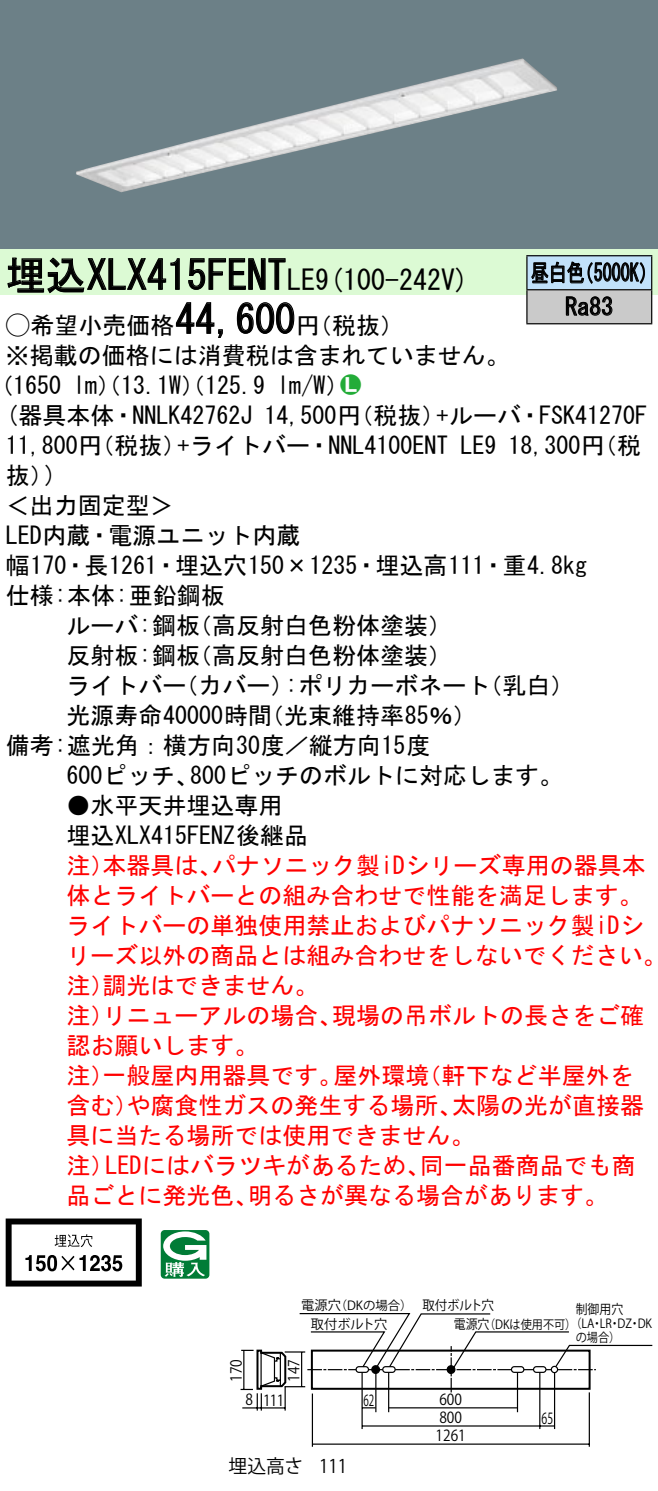
<style>
.page{position:relative;width:658px;height:1491px;background:#fff}
.page>*{position:absolute;margin:0;border:0;box-sizing:border-box;transform-origin:0 0}
.t1{font:40px "MS Gothic";color:#000}
.t2{font:28px "MS Gothic";color:#000}
.t3{font:24px/30px "MS Gothic";color:#000}
.t4{font:24px/30px "MS Gothic";color:#f00}
.t5{font:24px/34px "MS Gothic";color:#000;scale:.75 1}
.t6{font:24px "Ford Classification 1";color:#23ac38}
.t7{font:18.8px "Gothic BBB Pro Medium 90 msp RKSJ H";color:#000}
.t8{font:18.8px "Gothic BBB Pro Medium 90 msp RKSJ H";color:#000;scale:.9 1}
.t9{font:15.2px "Gothic BBB Pro Medium 90 msp RKSJ H";color:#000;scale:.9 1}
.t10{font:15.2px "Gothic BBB Pro Medium 90 msp RKSJ H";color:#000;scale:.65 1}
.t11{font:15.2px "Gothic BBB Pro Medium 90 msp RKSJ H";color:#000;scale:.7 1}
.t12{font:13.2px "Gothic BBB Pro Medium 90 msp RKSJ H";color:#000}
.t13{font:13.2px "Gothic BBB Pro Medium 90 msp RKSJ H";color:#000;scale:.9 1}
.t14{font:13.2px "Gothic BBB Pro Medium 90 msp RKSJ H";color:#000;scale:.95 1}
.t15{font:12.4px/14px "Gothic BBB Pro Medium 90 msp RKSJ H";color:#000;scale:.9 1}
.t16{font:12.4px "Gothic BBB Pro Medium 90 msp RKSJ H";color:#000}
.s1{font-size:28px}
.s2{font-family:"Ford Classification 1"}
.s3{color:#fff}
</style>
<div class="page">
<div style="left:0;top:0;width:658px;height:249px;background:#6c8087"></div>
<img style="left:76px;top:58px;width:481px;height:134px">
<div style="left:0;top:249px;width:658px;height:46px;background:#dcfad4"></div>
<svg style="left:7px;top:257px;width:173px;height:37px"></svg>
<svg style="left:188px;top:258px;width:98px;height:32px"></svg>
<svg style="left:175px;top:302px;width:48px;height:36px"></svg>
<svg style="left:236px;top:302px;width:59px;height:32px"></svg>
<svg style="left:6px;top:1218px;width:136px;height:68px"></svg>
<svg style="left:161px;top:1230px;width:48px;height:49px"></svg>
<div style="left:527px;top:256px;width:124px;height:34px;background:#c1e1fa"></div>
<div style="left:527px;top:290px;width:124px;height:34px;background:#cacaca"></div>
<hr style="left:526px;top:255px;width:126px;height:1px;background:#000">
<hr style="left:526px;top:256px;width:1px;height:33px;background:#000">
<hr style="left:651px;top:256px;width:1px;height:33px;background:#000">
<hr style="left:526px;top:289px;width:126px;height:1px;background:#000">
<hr style="left:526px;top:290px;width:1px;height:33px;background:#000">
<hr style="left:651px;top:290px;width:1px;height:33px;background:#000">
<hr style="left:526px;top:323px;width:126px;height:1px;background:#000">
<svg style="left:531px;top:261px;width:114px;height:23px"></svg>
<svg style="left:565px;top:296px;width:47px;height:20px"></svg>
<hr style="left:588px;top:1392px;width:2px;height:55px;background:#000">
<hr style="left:312px;top:1393px;width:1px;height:54px;background:#000">
<hr style="left:362px;top:1425px;width:192px;height:2px;background:#000">
<hr style="left:312px;top:1443px;width:277px;height:2px;background:#000">
<hr style="left:539px;top:1372px;width:1px;height:57px;background:#000">
<hr style="left:361px;top:1372px;width:2px;height:57px;background:#000">
<hr style="left:375px;top:1373px;width:1px;height:39px;background:#000">
<hr style="left:388px;top:1372px;width:1px;height:40px;background:#000">
<hr style="left:517px;top:1372px;width:1px;height:40px;background:#000">
<hr style="left:554px;top:1373px;width:1px;height:56px;background:#000">
<svg style="left:240px;top:1313px;width:412px;height:98px"></svg>
<h1 class="t1" style="left:6px;top:255px;width:311px">埋込XLX415FENT<span class="s1">LE</span></h1>
<p class="t3" style="left:296px;top:310px;width:109px">（円税抜(</p>
<p class="t2" style="left:315px;top:265px;width:155px">(9 100-242 (V</p>
<h1 class="t1" style="left:175px;top:299px;width:121px">44,600</h1>
<p class="t3" style="left:6px;top:310px;width:505px"><span class="s2">A</span>希望小売価格<br>※掲載の価格には消費税は含まれていません。</p>
<p class="t6" style="left:340px;top:372px;width:22px">2<span class="s3">7</span></p>
<p class="t3" style="left:277px;top:370px;width:73px">l m (W/</p>
<p class="t3" style="left:-11px;top:370px;width:74px">（1650</p>
<p class="t3" style="left:73px;top:370px;width:193px">lm）（13.1 ）（W 125.9</p>
<p class="t5" style="left:565px;top:256px;width:65px;text-indent:-34px">昼白色<br>Ra83</p>
<p class="t5" style="left:575px;top:256px;width:109px">（5000 (K</p>
<p class="t3" style="left:6px;top:400px;width:248px">(器具本体・NNLK42762J</p>
<p class="t3" style="left:436px;top:400px;width:212px">+ルーバ・FSK41270F</p>
<p class="t3" style="left:264px;top:400px;width:182px">14,500 （円税抜）</p>
<p class="t3" style="left:177px;top:430px;width:272px">+ライトバー・NNL4100ENT</p>
<p class="t3" style="left:45px;top:430px;width:143px;text-indent:-39px">11,800 （円税抜）(</p>
<p class="t3" style="left:508px;top:430px;width:134px">18,300 （円税</p>
<p class="t3" style="left:460px;top:430px;width:37px">LE9</p>
<p class="t3" style="left:6px;top:460px;width:49px">抜(</p>
<p class="t3" style="left:6px;top:490px;width:170px">＜出力固定型&lt;</p>
<p class="t3" style="left:6px;top:520px;width:296px">LED内蔵・電源ユニット内蔵</p>
<p class="t3" style="left:6px;top:550px;width:583px">幅170・長1261・埋込穴150×1235・埋込高111・重4.8kg</p>
<p class="t3" style="left:6px;top:580px;width:220px">仕様:本体:亜鉛鋼板</p>
<p class="t3" style="left:188px;top:610px;width:265px">（高反射白色粉体塗装(</p>
<p class="t3" style="left:188px;top:610px;width:265px;text-indent:-121px">ルーバ:鋼板<br>（高反射白色粉体塗装(</p>
<p class="t3" style="left:66px;top:640px;width:135px">反射板:鋼板</p>
<p class="t3" style="left:66px;top:670px;width:122px">ライトバー</p>
<p class="t3" style="left:174px;top:670px;width:121px">（カバー）</p>
<p class="t3" style="left:285px;top:670px;width:206px">:ポリカーボネート</p>
<p class="t3" style="left:478px;top:670px;width:97px">（乳白(</p>
<p class="t3" style="left:66px;top:700px;width:207px">光源寿命40000時間</p>
<p class="t3" style="left:6px;top:730px;width:426px">備考:遮光角：横方向30度／縦方向15度</p>
<p class="t3" style="left:190px;top:760px;width:374px">800ピッチのボルトに対応します。</p>
<p class="t3" style="left:260px;top:700px;width:218px">（光束維持率85％(</p>
<p class="t3" style="left:66px;top:760px;width:134px">600ピッチ、</p>
<p class="t3" style="left:66px;top:790px;width:243px">●水平天井埋込専用埋込XLX415FENZ後継品</p>
<p class="t4" style="left:212px;top:850px;width:435px">パナソニック製iDシリーズ専用の器具本</p>
<p class="t4" style="left:66px;top:850px;width:49px">注）</p>
<p class="t4" style="left:66px;top:880px;width:577px">体とライトバーとの組み合わせで性能を満足します。</p>
<p class="t4" style="left:66px;top:910px;width:579px">ライトバーの単独使用禁止およびパナソニック製iDシ</p>
<p class="t4" style="left:66px;top:940px;width:601px">リーズ以外の商品とは組み合わせをしないでください。</p>
<p class="t4" style="left:102px;top:970px;width:217px">調光はできません。</p>
<p class="t4" style="left:102px;top:850px;width:121px">本器具は、</p>
<p class="t4" style="left:66px;top:970px;width:49px">注）</p>
<p class="t4" style="left:332px;top:1000px;width:314px">現場の吊ボルトの長さをご確</p>
<p class="t4" style="left:66px;top:1000px;width:193px">注）<br>認お願いします。</p>
<p class="t4" style="left:102px;top:1000px;width:241px">リニューアルの場合、</p>
<p class="t4" style="left:102px;top:1060px;width:241px">一般屋内用器具です。</p>
<p class="t4" style="left:333px;top:1060px;width:97px">屋外環境</p>
<p class="t4" style="left:417px;top:1060px;width:217px">（軒下など半屋外を</p>
<p class="t4" style="left:66px;top:1060px;width:49px">注）</p>
<p class="t4" style="left:126px;top:1090px;width:337px">や腐食性ガスの発生する場所、</p>
<p class="t4" style="left:452px;top:1090px;width:194px">太陽の光が直接器</p>
<p class="t4" style="left:66px;top:1090px;width:73px">含む）</p>
<p class="t4" style="left:66px;top:1120px;width:409px">具に当たる場所では使用できません。</p>
<p class="t4" style="left:420px;top:1150px;width:217px">同一品番商品でも商</p>
<p class="t4" style="left:105px;top:1150px;width:326px">LEDにはバラツキがあるため、</p>
<p class="t4" style="left:66px;top:1150px;width:49px">注）</p>
<p class="t4" style="left:66px;top:1180px;width:193px">品ごとに発光色、</p>
<p class="t4" style="left:248px;top:1180px;width:362px">明るさが異なる場合があります。</p>
<p class="t12" style="left:301px;top:1297px;width:41px">電源穴</p>
<p class="t16" style="left:335px;top:1298px;width:79px">（DKの場合）</p>
<p class="t9" style="left:228px;top:1382px;width:27px;rotate:-90deg">170</p>
<p class="t9" style="left:245px;top:1391px;width:10px">8</p>
<p class="t12" style="left:311px;top:1316px;width:78px">取付ボルト穴</p>
<p class="t9" style="left:285px;top:1382px;width:27px;rotate:-90deg">147</p>
<p class="t9" style="left:263px;top:1392px;width:25px">111</p>
<p class="t10" style="left:363px;top:1392px;width:18px">62</p>
<p class="t7" style="left:228px;top:1455px;width:76px">埋込高さ</p>
<p class="t8" style="left:319px;top:1456px;width:33px">111</p>
<p class="t14" style="left:422px;top:1297px;width:77px">取付ボルト穴</p>
<p class="t13" style="left:575px;top:1302px;width:54px">制御用穴</p>
<p class="t15" style="left:575px;top:1317px;width:51px;text-indent:-5px">（<br>の場合(</p>
<p class="t13" style="left:454px;top:1316px;width:41px">電源穴</p>
<p class="t15" style="left:617px;top:1317px;width:18px">DZ</p>
<p class="t15" style="left:637px;top:1317px;width:18px">DK</p>
<p class="t15" style="left:484px;top:1317px;width:143px">（DKは使用不可( LA LR</p>
<p class="t15" style="left:591px;top:1317px;width:14px">・</p>
<p class="t15" style="left:609px;top:1317px;width:14px">・</p>
<p class="t15" style="left:629px;top:1317px;width:14px">・</p>
<p class="t9" style="left:439px;top:1391px;width:27px">600</p>
<p class="t9" style="left:439px;top:1409px;width:27px">800</p>
<p class="t9" style="left:435px;top:1427px;width:35px">1261</p>
<p class="t11" style="left:541px;top:1410px;width:18px">65</p>
</div>
